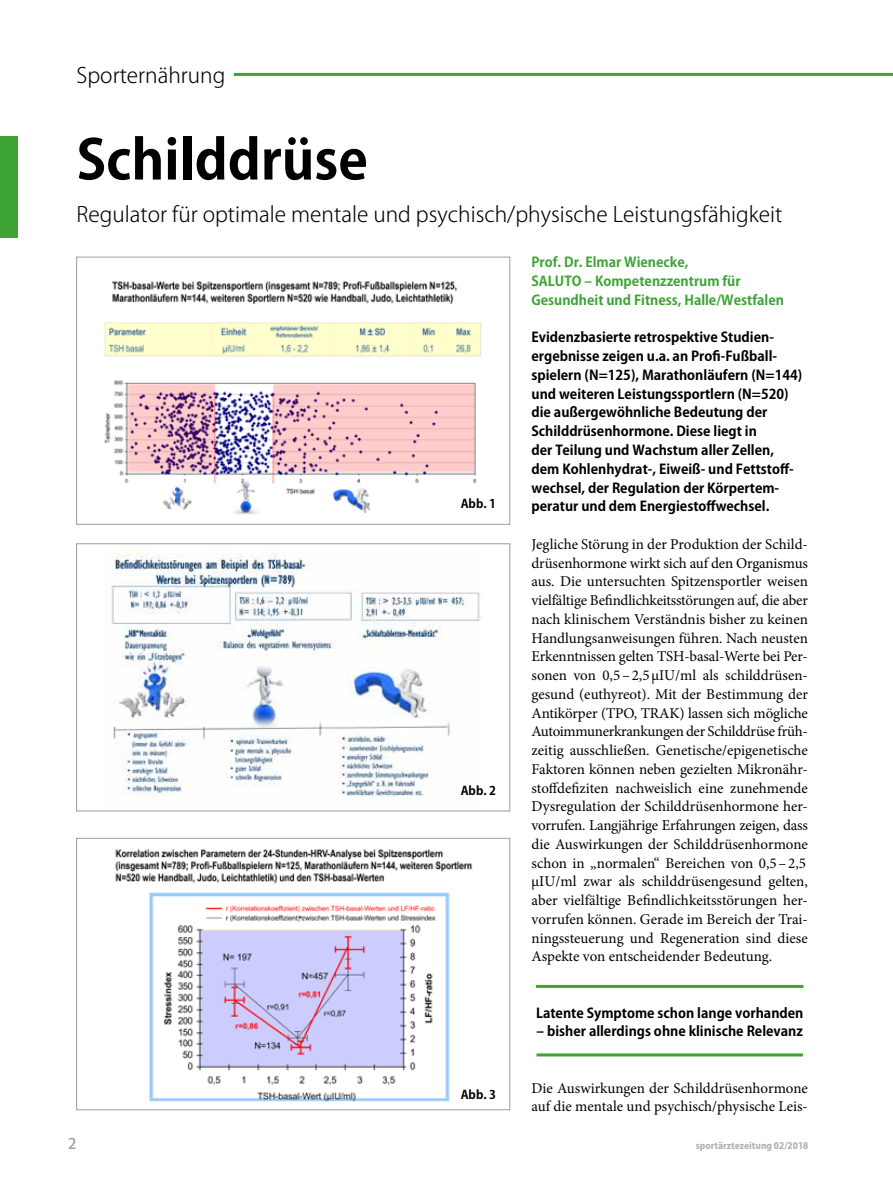
<style>
.page{position:relative;width:893px;height:1191px;background:#fff}
.page>*{position:absolute;margin:0;border:0;box-sizing:border-box;transform-origin:0 0}
.t1{font:700 54px "Koz Go Pro";color:#000}
.t2{font:300 21px "Koz Go Pro";color:#000}
.t3{font:15px/18.8px "Minion Pro";letter-spacing:-.005em;color:#000}
.t4{font:500 14.7px "Koz Go Pro";color:#9c9d9d}
.t5{font:700 13.5px/18.8px "Koz Go Pro";color:#000}
.t6{font:700 13.5px/18.8px "Koz Go Pro";color:#3da434}
.t7{font:700 12px "Koz Go Pro";color:#000}
.t8{font:800 9px "Koz Go Pro";color:#b1b2b3}
</style>
<div class="page">
<hr style="left:234px;top:73px;width:659px;height:3px;background:#3da434">
<div style="left:0;top:136px;width:18px;height:102px;background:#3da434"></div>
<hr style="left:536px;top:985px;width:267px;height:3px;background:#3da434">
<hr style="left:536px;top:1053px;width:267px;height:3px;background:#3da434">
<img style="left:104px;top:281px;width:378px;height:233px">
<div style="left:76px;top:257px;width:434px;height:267px;border:1px solid #9c9d9d"></div>
<img style="left:111px;top:546px;width:370px;height:258px">
<div style="left:76px;top:543px;width:434px;height:268px;border:1px solid #9c9d9d"></div>
<img style="left:115px;top:849px;width:358px;height:253px">
<div style="left:76px;top:838px;width:434px;height:272px;border:1px solid #9c9d9d"></div>
<h2 class="t2" style="left:77px;top:61px;width:150px">Sporternährung</h2>
<h1 class="t1" style="left:77px;top:125px;width:293px">Schilddrüse</h1>
<h2 class="t2" style="left:77px;top:201px;width:707px">Regulator für optimale mentale und psychisch/physische Leistungsfähigkeit</h2>
<p class="t4" style="left:68px;top:1134px;width:10px">2</p>
<p class="t7" style="left:461px;top:496px;width:37px">Abb. 1</p>
<p class="t7" style="left:461px;top:783px;width:37px">Abb. 2</p>
<p class="t7" style="left:461px;top:1087px;width:37px">Abb. 3</p>
<p class="t6" style="left:531px;top:254px;width:254px">Prof. Dr. Elmar Wienecke,<br>SALUTO – Kompetenzzentrum für<br>Gesundheit und Fitness, Halle/Westfalen</p>
<p class="t5" style="left:531px;top:329px;width:272px">Evidenzbasierte retrospektive Studien&shy;ergebnisse zeigen u.a. an Profi-Fußball&shy;spielern (N=125), Marathonläufern (N=144) und weiteren Leistungssportlern (N=520) die außergewöhnliche Bedeutung der Schilddrüsenhormone. Diese liegt in<br>der Teilung und Wachstum aller Zellen, dem Kohlenhydrat-, Eiweiß- und Fettstoff&shy;wechsel, der Regulation der Körpertem&shy;peratur und dem Energiestoffwechsel.</p>
<p class="t3" style="left:531px;top:534px;width:278px">Jegliche Störung in der Produktion der Schild&shy;drüsenhormone wirkt sich auf den Organismus aus. Die untersuchten Spitzensportler weisen vielfältige Befindlichkeitsstörungen auf, die aber nach klinischem Verständnis bisher zu keinen Handlungsanweisungen führen. Nach neusten Erkenntnissen gelten TSH-basal-Werte bei Per&shy;sonen von 0,5–2,5µIU/ml als schilddrüsen&shy;gesund (euthyreot). Mit der Bestimmung der Antikörper (TPO, TRAK) lassen sich mögliche Autoimmunerkrankungen der Schilddrüse früh&shy;zeitig ausschließen. Genetische/epigenetische Faktoren können neben gezielten Mikronähr&shy;stoffdefiziten nachweislich eine zunehmende Dysregulation der Schilddrüsenhormone her&shy;vorrufen. Langjährige Erfahrungen zeigen, dass die Auswirkungen der Schilddrüsenhormone schon in „normalen“ Bereichen von 0,5–2,5 µIU/ml zwar als schilddrüsengesund gelten, aber vielfältige Befindlichkeitsstörungen her&shy;vorrufen können. Gerade im Bereich der Trai&shy;ningssteuerung und Regeneration sind diese Aspekte von entscheidender Bedeutung.</p>
<p class="t5" style="left:536px;top:1004px;width:269px">Latente Symptome schon lange vorhanden</p>
<p class="t5" style="left:536px;top:1023px;width:268px">– bisher allerdings ohne klinische Relevanz</p>
<p class="t3" style="left:531px;top:1078px;width:278px">Die Auswirkungen der Schilddrüsenhormone auf die mentale und psychisch/physische Leis-</p>
<p class="t8" style="left:696px;top:1139px;width:114px">sportärztezeitung 02/2018</p>
</div>
